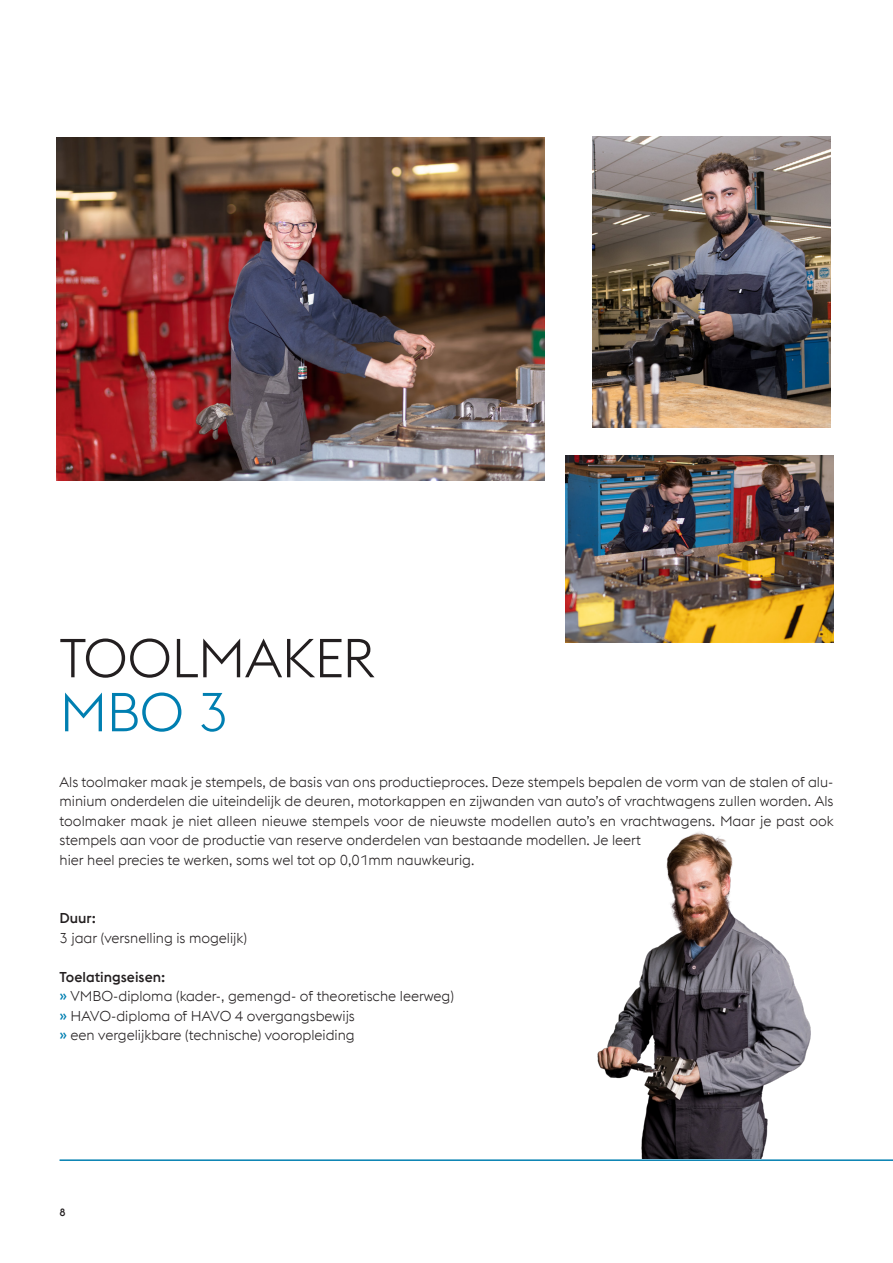
<style>
.page{position:relative;width:893px;height:1263px;background:#fff}
.page>*{position:absolute;margin:0;border:0;box-sizing:border-box;transform-origin:0 0}
.t1{font:300 54px/54px "voestalpine";letter-spacing:-.015em;color:#231f20}
.Text_copy_justificat{font:300 14.25px/19.5px "voestalpine";color:#231f20;text-align:justify}
.Text_copy_justificat-2{font:500 14.25px "voestalpine";color:#231f20}
.t2{font:500 10.5px "voestalpine";color:#231f20}
.s1{color:#007fb1}
.s2{font-weight:500}
.s3{font-weight:500;color:#007fb1}
</style>
<div class="page">
<hr style="left:60px;top:1159px;width:833px;height:2px;background:#007fb1">
<img style="left:57px;top:137px;width:487px;height:343px">
<img style="left:592px;top:136px;width:239px;height:291px">
<img style="left:597px;top:831px;width:214px;height:328px">
<img style="left:566px;top:455px;width:267px;height:187px">
<p class="t1" style="left:60px;top:631px;width:317px">TOOLMAKER<br><span class="s1">MBO 3</span></p>
<p class="Text_copy_justificat" style="left:60px;top:772px;width:776px">Als toolmaker maak je stempels, de basis van ons productieproces. Deze stempels bepalen de vorm van de stalen of alu&shy;minium onderdelen die uiteindelijk de deuren, motorkappen en zijwanden van auto’s of vrachtwagens zullen worden. Als toolmaker maak je niet alleen nieuwe stempels voor de nieuwste modellen auto’s en vrachtwagens. Maar je past ook stempels aan voor de productie van reserve onderdelen van bestaande modellen. Je leert</p>
<p class="Text_copy_justificat" style="left:60px;top:850px;width:416px">hier heel precies te werken, soms wel tot op 0,01mm nauwkeurig.</p>
<p class="Text_copy_justificat" style="left:60px;top:908px;width:189px"><span class="s2">Duur:<br></span>3 jaar (versnelling is mogelijk)</p>
<p class="Text_copy_justificat-2" style="left:60px;top:968px;width:107px">Toelatingseisen:</p>
<p class="Text_copy_justificat" style="left:60px;top:986px;width:396px"><span class="s3">»</span> VMBO-diploma (kader-, gemengd- of theoretische leerweg)</p>
<p class="Text_copy_justificat" style="left:60px;top:1006px;width:297px"><span class="s3">»</span> HAVO-diploma of HAVO 4 overgangsbewijs</p>
<p class="Text_copy_justificat" style="left:60px;top:1025px;width:297px"><span class="s3">»</span> een vergelijkbare (technische) vooropleiding</p>
<p class="t2" style="left:60px;top:1205px;width:8px">8</p>
</div>
